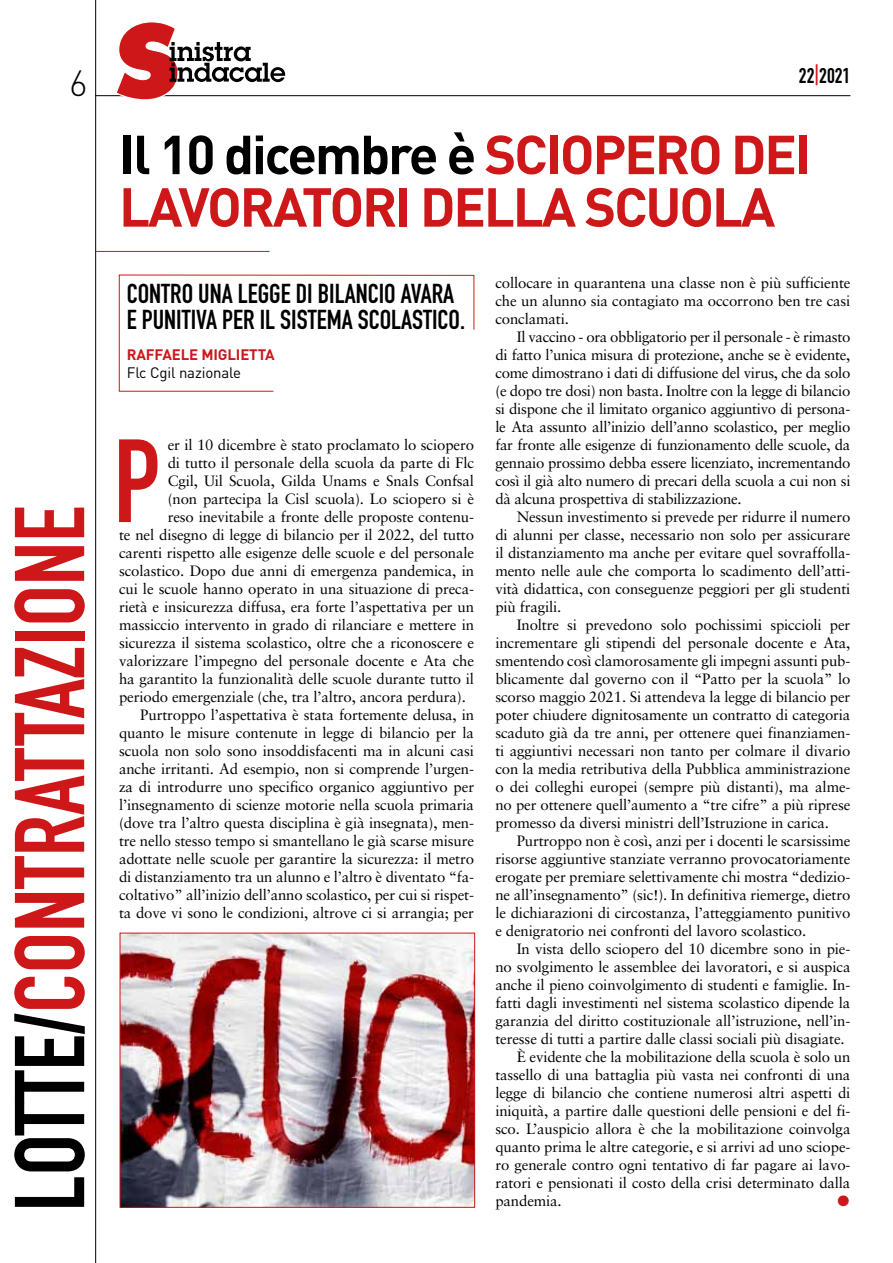
<style>
.page{position:relative;width:893px;height:1263px;background:#fff}
.page>*{position:absolute;margin:0;border:0;box-sizing:border-box;transform-origin:0 0}
.t1{font:116.1px "DIN Engschrift Std";color:#cd1719}
.t2{font:97.35px "DIN Engschrift Std";color:#cd1719}
.t3{font:700 54px/52.5px "DIN";letter-spacing:-.04em;color:#cd1719}
.t4{font:300 36px "DIN";color:#000}
.t5{font:27px/25.5px "DIN Engschrift Std";color:#000}
.t6{font:21px "DIN Engschrift Std";color:#000}
.t7{font:15px/18px "Sabon";letter-spacing:-.01em;color:#000;text-align:justify}
.t8{font:700 15px "DIN";letter-spacing:-.01em;color:#cd1719}
.t9{font:15px "DIN";letter-spacing:-.01em;color:#000}
.t10{font:15px "Zapf Dingbats";color:#cd1719}
.s1{color:#000}
.s2{color:#cd1719}
</style>
<div class="page">
<hr style="left:95px;top:95px;width:755px;height:1px;background:#000">
<svg style="left:115px;top:22px;width:170px;height:78px"></svg>
<hr style="left:95px;top:0;width:1px;height:1263px;background:#000">
<hr style="left:96px;top:251px;width:174px;height:1px;background:#cd1719">
<img style="left:122px;top:935px;width:351px;height:271px">
<div style="left:120px;top:933px;width:355px;height:275px;border:1px solid #cd1719"></div>
<svg style="left:119px;top:274px;width:356px;height:118px"></svg>
<h3 class="t4" style="left:69px;top:61px;width:20px">6</h3>
<h2 class="t2" style="left:-7px;top:1211px;width:707px;rotate:-90deg"><span class="s1">LOTTE/</span>CONTRATTAZIONE</h2>
<h3 class="t6" style="left:799px;top:63px;width:53px">22<span class="s2">|</span>2021</h3>
<h3 class="t3" style="left:119px;top:126px;width:694px"><span class="s1">Il 10 dicembre è</span> SCIOPERO DEI<br>LAVORATORI DELLA SCUOLA</h3>
<h3 class="t5" style="left:127px;top:281px;width:340px">CONTRO UNA LEGGE DI BILANCIO AVARA<br>E PUNITIVA PER IL SISTEMA SCOLASTICO.</h3>
<p class="t8" style="left:127px;top:345px;width:149px">RAFFAELE MIGLIETTA</p>
<p class="t9" style="left:127px;top:363px;width:116px">Flc Cgil nazionale</p>
<h1 class="t1" style="left:113px;top:413px;width:49px">P</h1>
<p class="t7" style="left:168px;top:436px;width:308px">er il 10 dicembre è stato proclamato lo sciopero</p>
<p class="t7" style="left:168px;top:454px;width:308px">di tutto il personale della scuola da parte di Flc</p>
<p class="t7" style="left:168px;top:472px;width:308px">Cgil, Uil Scuola, Gilda Unams e Snals Confsal</p>
<p class="t7" style="left:168px;top:490px;width:308px">(non partecipa la Cisl scuola). Lo sciopero si è</p>
<p class="t7" style="left:168px;top:508px;width:308px">reso inevitabile a fronte delle proposte contenu-</p>
<p class="t7" style="left:119px;top:526px;width:357px">te nel disegno di legge di bilancio per il 2022, del tutto</p>
<p class="t7" style="left:119px;top:544px;width:357px">carenti rispetto alle esigenze delle scuole e del personale</p>
<p class="t7" style="left:119px;top:562px;width:357px">scolastico. Dopo due anni di emergenza pandemica, in</p>
<p class="t7" style="left:119px;top:580px;width:357px">cui le scuole hanno operato in una situazione di preca-</p>
<p class="t7" style="left:119px;top:598px;width:357px">rietà e insicurezza diffusa, era forte l’aspettativa per un</p>
<p class="t7" style="left:119px;top:616px;width:357px">massiccio intervento in grado di rilanciare e mettere in</p>
<p class="t7" style="left:119px;top:634px;width:357px">sicurezza il sistema scolastico, oltre che a riconoscere e</p>
<p class="t7" style="left:119px;top:652px;width:357px">valorizzare l’impegno del personale docente e Ata che</p>
<p class="t7" style="left:119px;top:670px;width:357px">ha garantito la funzionalità delle scuole durante tutto il</p>
<p class="t7" style="left:119px;top:688px;width:348px">periodo emergenziale (che, tra l’altro, ancora perdura).</p>
<p class="t7" style="left:140px;top:706px;width:335px">Purtroppo l’aspettativa è stata fortemente delusa, in</p>
<p class="t7" style="left:119px;top:724px;width:357px">quanto le misure contenute in legge di bilancio per la</p>
<p class="t7" style="left:119px;top:742px;width:357px">scuola non solo sono insoddisfacenti ma in alcuni casi</p>
<p class="t7" style="left:119px;top:760px;width:357px">anche irritanti. Ad esempio, non si comprende l’urgen-</p>
<p class="t7" style="left:119px;top:778px;width:357px">za di introdurre uno specifico organico aggiuntivo per</p>
<p class="t7" style="left:119px;top:796px;width:357px">l’insegnamento di scienze motorie nella scuola primaria</p>
<p class="t7" style="left:119px;top:814px;width:356px">(dove tra l’altro questa disciplina è già insegnata), men-</p>
<p class="t7" style="left:119px;top:832px;width:357px">tre nello stesso tempo si smantellano le già scarse misure</p>
<p class="t7" style="left:119px;top:850px;width:357px">adottate nelle scuole per garantire la sicurezza: il metro</p>
<p class="t7" style="left:119px;top:868px;width:357px">di distanziamento tra un alunno e l’altro è diventato “fa-</p>
<p class="t7" style="left:119px;top:886px;width:357px">coltativo” all’inizio dell’anno scolastico, per cui si rispet-</p>
<p class="t7" style="left:119px;top:904px;width:357px">ta dove vi sono le condizioni, altrove ci si arrangia; per</p>
<p class="t7" style="left:495px;top:274px;width:357px">collocare in quarantena una classe non è più sufficiente che un alunno sia contagiato ma occorrono ben tre casi conclamati.</p>
<p class="t7" style="left:495px;top:328px;width:357px;text-indent:21px">Il vaccino - ora obbligatorio per il personale - è rimasto di fatto l’unica misura di protezione, anche se è evidente, come dimostrano i dati di diffusione del virus, che da solo (e dopo tre dosi) non basta. Inoltre con la legge di bilancio si dispone che il limitato organico aggiuntivo di persona&shy;le Ata assunto all’inizio dell’anno scolastico, per meglio far fronte alle esigenze di funzionamento delle scuole, da gennaio prossimo debba essere licenziato, incrementando così il già alto numero di precari della scuola a cui non si dà alcuna prospettiva di stabilizzazione.</p>
<p class="t7" style="left:495px;top:508px;width:357px;text-indent:21px">Nessun investimento si prevede per ridurre il numero di alunni per classe, necessario non solo per assicurare il distanziamento ma anche per evitare quel sovraffolla&shy;mento nelle aule che comporta lo scadimento dell’atti&shy;vità didattica, con conseguenze peggiori per gli studenti più fragili.</p>
<p class="t7" style="left:495px;top:616px;width:357px;text-indent:21px">Inoltre si prevedono solo pochissimi spiccioli per incrementare gli stipendi del personale docente e Ata, smentendo così clamorosamente gli impegni assunti pub&shy;blicamente dal governo con il “Patto per la scuola” lo scorso maggio 2021. Si attendeva la legge di bilancio per poter chiudere dignitosamente un contratto di categoria scaduto già da tre anni, per ottenere quei finanziamen&shy;ti aggiuntivi necessari non tanto per colmare il divario con la media retributiva della Pubblica amministrazione o dei colleghi europei (sempre più distanti), ma alme&shy;no per ottenere quell’aumento a “tre cifre” a più riprese promesso da diversi ministri dell’Istruzione in carica.</p>
<p class="t7" style="left:495px;top:832px;width:357px;text-indent:21px">Purtroppo non è così, anzi per i docenti le scarsissime risorse aggiuntive stanziate verranno provocatoriamente erogate per premiare selettivamente chi mostra “dedizio&shy;ne all’insegnamento” (sic!). In definitiva riemerge, dietro le dichiarazioni di circostanza, l’atteggiamento punitivo e denigratorio nei confronti del lavoro scolastico.</p>
<p class="t7" style="left:517px;top:940px;width:335px">In vista dello sciopero del 10 dicembre sono in pie-</p>
<p class="t7" style="left:495px;top:958px;width:357px">no svolgimento le assemblee dei lavoratori, e si auspica</p>
<p class="t7" style="left:495px;top:976px;width:356px">anche il pieno coinvolgimento di studenti e famiglie. In-</p>
<p class="t7" style="left:495px;top:994px;width:357px">fatti dagli investimenti nel sistema scolastico dipende la</p>
<p class="t7" style="left:495px;top:1012px;width:357px">garanzia del diritto costituzionale all’istruzione, nell’in-</p>
<p class="t7" style="left:495px;top:1030px;width:351px">teresse di tutti a partire dalle classi sociali più disagiate.</p>
<p class="t7" style="left:517px;top:1048px;width:335px">È evidente che la mobilitazione della scuola è solo un</p>
<p class="t7" style="left:495px;top:1066px;width:357px">tassello di una battaglia più vasta nei confronti di una</p>
<p class="t7" style="left:495px;top:1084px;width:357px">legge di bilancio che contiene numerosi altri aspetti di</p>
<p class="t7" style="left:495px;top:1102px;width:357px">iniquità, a partire dalle questioni delle pensioni e del fi-</p>
<p class="t7" style="left:495px;top:1120px;width:357px">sco. L’auspicio allora è che la mobilitazione coinvolga</p>
<p class="t7" style="left:495px;top:1138px;width:357px">quanto prima le altre categorie, e si arrivi ad uno sciope-</p>
<p class="t7" style="left:495px;top:1156px;width:357px">ro generale contro ogni tentativo di far pagare ai lavo-</p>
<p class="t7" style="left:495px;top:1174px;width:357px">ratori e pensionati il costo della crisi determinato dalla</p>
<p class="t7" style="left:495px;top:1192px;width:68px">pandemia.</p>
<p class="t10" style="left:837px;top:1194px;width:13px">●</p>
</div>
